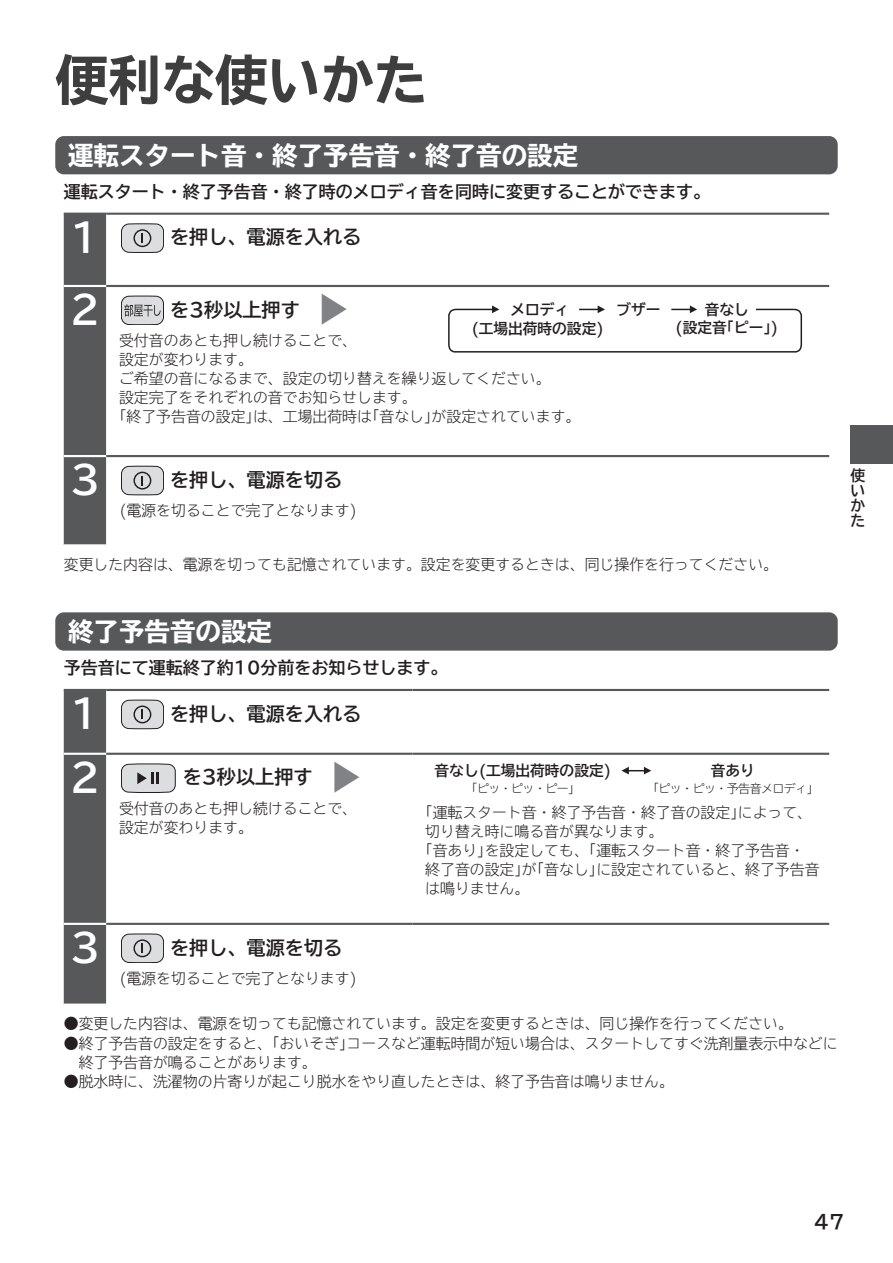
<style>
.page{position:relative;width:893px;height:1263px;background:#fff}
.page>*{position:absolute;margin:0;border:0;box-sizing:border-box;transform-origin:0 0}
.t1{font:700 expanded 53.1px "TBUD Go Std";color:#3e3e3f}
.t2{font:700 38.25px "TBUD Go Std";color:#fff}
.t3{font:700 29.7px "TBUD Go Std";color:#808285;scale:1.2 1}
.t4{font:700 expanded 25.5px "TBUD Go Std";color:#fff}
.t5{font:700 19.2px "TBUD Go Std";color:#231f20}
.t6{font:700 16.95px "TBUD Go Std";color:#231f20}
.t7{font:300 14.85px/19.2px "TBUD Go Std Super";color:#231f20}
.t8{font:700 14.85px/14.9px "TBUD Go Std";color:#231f20;text-align:justify}
.t9{font:14.7px/18px "TBUD Go Std Bold 90 pv RKSJ H";color:#231f20;text-align:center}
.t10{font:12px "TBUD Go Std Super Light 90 pv RKSJ H";letter-spacing:-.05em;color:#231f20}
</style>
<div class="page">
<div style="left:55px;top:136px;width:783px;height:38px;background:#57585a;border-radius:9px"></div>
<div style="left:64px;top:215px;width:42px;height:329px;background:#57585a"></div>
<svg style="left:106px;top:215px;width:723px;height:330px"></svg>
<hr style="left:64px;top:285px;width:42px;height:2px;background:#fff">
<hr style="left:64px;top:455px;width:42px;height:2px;background:#fff">
<hr style="left:64px;top:213px;width:42px;height:2px;background:#57585a">
<hr style="left:106px;top:213px;width:723px;height:2px;background:#57585a">
<hr style="left:106px;top:285px;width:723px;height:2px;background:#57585a">
<hr style="left:106px;top:455px;width:723px;height:2px;background:#57585a">
<svg style="left:121px;top:223px;width:43px;height:30px"></svg>
<svg style="left:121px;top:296px;width:43px;height:29px"></svg>
<svg style="left:121px;top:466px;width:43px;height:29px"></svg>
<svg style="left:448px;top:305px;width:354px;height:48px"></svg>
<div style="left:55px;top:612px;width:783px;height:39px;background:#57585a;border-radius:9px"></div>
<div style="left:64px;top:691px;width:42px;height:312px;background:#57585a"></div>
<svg style="left:106px;top:691px;width:723px;height:314px"></svg>
<hr style="left:64px;top:753px;width:42px;height:2px;background:#fff">
<hr style="left:64px;top:923px;width:42px;height:2px;background:#fff">
<hr style="left:412px;top:689px;width:417px;height:2px;background:#57585a">
<hr style="left:106px;top:753px;width:306px;height:2px;background:#57585a">
<hr style="left:412px;top:753px;width:417px;height:2px;background:#57585a">
<hr style="left:106px;top:923px;width:306px;height:2px;background:#57585a">
<hr style="left:412px;top:923px;width:417px;height:2px;background:#57585a">
<hr style="left:64px;top:689px;width:42px;height:2px;background:#57585a">
<hr style="left:106px;top:689px;width:306px;height:2px;background:#57585a">
<svg style="left:121px;top:700px;width:43px;height:29px"></svg>
<svg style="left:121px;top:763px;width:55px;height:30px;background:#bebec0"></svg>
<svg style="left:121px;top:934px;width:43px;height:29px"></svg>
<svg style="left:621px;top:767px;width:30px;height:7px"></svg>
<div style="left:850px;top:425px;width:43px;height:38px;background:#57585a"></div>
<h1 class="t1" style="left:55px;top:51px;width:374px">便利な使いかた</h1>
<h3 class="t4" style="left:68px;top:141px;width:512px">運転スタート音・終了予告音・終了音の設定</h3>
<p class="t6" style="left:64px;top:178px;width:648px">運転スタート・終了予告音・終了時のメロディ音を同時に変更することができます。</p>
<h2 class="t2" style="left:70px;top:206px;width:32px">1</h2>
<p class="t5" style="left:170px;top:221px;width:193px">を押し、電源を入れる</p>
<h2 class="t2" style="left:70px;top:278px;width:32px">2</h2>
<p class="t5" style="left:170px;top:294px;width:150px">を3秒以上押す　</p>
<h3 class="t3" style="left:310px;top:327px;width:31px;rotate:-90deg">▼</h3>
<p class="t7" style="left:119px;top:330px;width:463px">受付音のあとも押し続けることで、<br>設定が変わります。<br>ご希望の音になるまで、設定の切り替えを繰り返してください。<br>設定完了をそれぞれの音でお知らせします。<br>｢終了予告音の設定｣は、工場出荷時は｢音なし｣が設定されています。</p>
<h2 class="t2" style="left:70px;top:448px;width:32px">3</h2>
<p class="t5" style="left:170px;top:464px;width:174px">を押し、電源を切る</p>
<p class="t7" style="left:119px;top:500px;width:240px">(電源を切ることで完了となります)</p>
<p class="t9" style="left:510px;top:301px;width:60px">メロディ</p>
<p class="t9" style="left:616px;top:301px;width:46px">ブザー</p>
<p class="t9" style="left:471px;top:319px;width:134px">(工場出荷時の設定)</p>
<p class="t9" style="left:675px;top:301px;width:105px">音なし<br>(設定音｢ピー｣)</p>
<p class="t7" style="left:64px;top:554px;width:716px">変更した内容は、電源を切っても記憶されています。設定を変更するときは、同じ操作を行ってください。</p>
<p class="t8" style="left:850px;top:468px;width:16px">使いかた</p>
<h3 class="t4" style="left:68px;top:617px;width:206px">終了予告音の設定</h3>
<p class="t6" style="left:64px;top:654px;width:385px">予告音にて運転終了約10分前をお知らせします。</p>
<h2 class="t2" style="left:70px;top:682px;width:32px">1</h2>
<p class="t5" style="left:170px;top:698px;width:193px">を押し、電源を入れる</p>
<h2 class="t2" style="left:70px;top:746px;width:32px">2</h2>
<p class="t5" style="left:183px;top:761px;width:150px">を3秒以上押す　</p>
<h3 class="t3" style="left:323px;top:795px;width:31px;rotate:-90deg">▼</h3>
<p class="t7" style="left:119px;top:798px;width:240px">受付音のあとも押し続けることで、設定が変わります。</p>
<p class="t7" style="left:425px;top:802px;width:396px">｢運転スタート音・終了予告音・終了音の設定｣によって、切り替え時に鳴る音が異なります。<br>｢音あり｣を設定しても、｢運転スタート音・終了予告音・終了音の設定｣が｢音なし｣に設定されていると、終了予告音は鳴りません。</p>
<h2 class="t2" style="left:70px;top:916px;width:32px">3</h2>
<p class="t5" style="left:170px;top:932px;width:174px">を押し、電源を切る</p>
<p class="t7" style="left:119px;top:968px;width:240px">(電源を切ることで完了となります)</p>
<p class="t9" style="left:435px;top:762px;width:178px">音なし(工場出荷時の設定)</p>
<p class="t10" style="left:472px;top:778px;width:104px">｢ピッ・ピッ・ピー｣</p>
<p class="t9" style="left:711px;top:762px;width:46px">音あり</p>
<p class="t10" style="left:653px;top:778px;width:161px">｢ピッ・ピッ・予告音メロディ｣</p>
<p class="t7" style="left:64px;top:1014px;width:731px">●変更した内容は、電源を切っても記憶されています。設定を変更するときは、同じ操作を行ってください。</p>
<p class="t7" style="left:64px;top:1033px;width:775px">●終了予告音の設定をすると、｢おいそぎ｣コースなど運転時間が短い場合は、スタートしてすぐ洗剤量表示中などに　終了予告音が鳴ることがあります。</p>
<p class="t7" style="left:64px;top:1071px;width:612px">●脱水時に、洗濯物の片寄りが起こり脱水をやり直したときは、終了予告音は鳴りません。</p>
<p class="t5" style="left:814px;top:1206px;width:32px">47</p>
</div>
